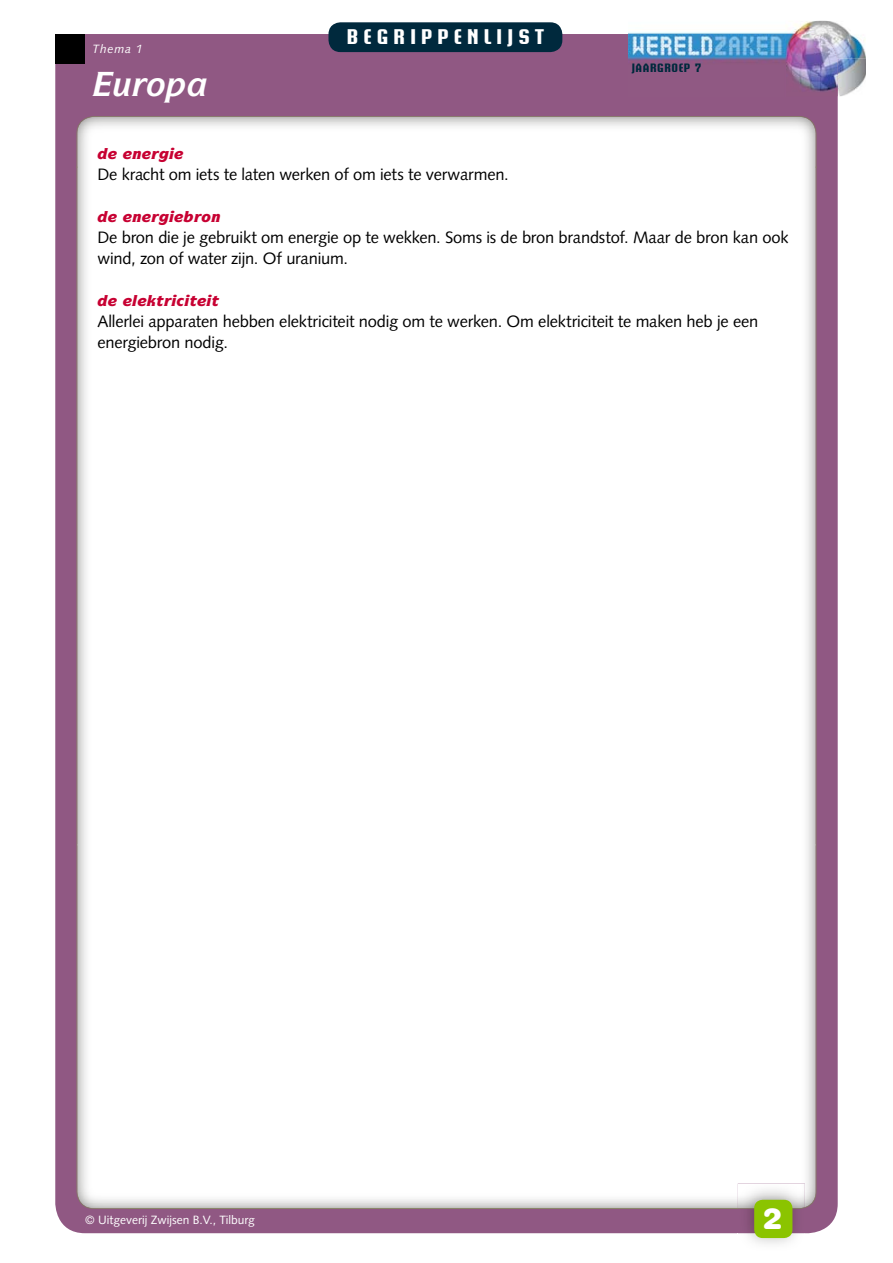
<style>
.page{position:relative;width:893px;height:1263px;background:#fff}
.page>*{position:absolute;margin:0;border:0;box-sizing:border-box;transform-origin:0 0}
.t1{font:900 29.25px "Helvetica Rounded LT Std";color:#fff}
.t2{font:700 21px "Briem Akademi Std";letter-spacing:.25em;color:#fff}
.t3{font:16.5px/21px "Syntax LT Std";letter-spacing:-.01em;color:#000}
.t4{font:italic 900 15px "ITC Symbol Std";color:#c70132}
.t5{font:12px "Syntax LT Std";color:#fff}
.t6{font:700 12px "Briem Akademi Std";letter-spacing:.05em;color:#00293d}
.t7{font:italic 12px "Syntax LT Std";letter-spacing:.07em;color:#fff}
</style>
<div class="page">
<div style="left:55px;top:34px;width:783px;height:1199px;background:#905883;border-radius:30px"></div>
<div style="left:130px;top:168px;width:675px;height:1039px;background:#fff"></div>
<img style="left:77px;top:116px;width:739px;height:52px">
<img style="left:77px;top:166px;width:53px;height:1043px">
<img style="left:805px;top:166px;width:11px;height:1042px">
<img style="left:128px;top:1207px;width:610px;height:2px">
<img style="left:738px;top:1183px;width:67px;height:61px">
<div style="left:754px;top:1200px;width:38px;height:38px;background:#8bc400;border-radius:9px"></div>
<div style="left:328px;top:22px;width:234px;height:30px;background:#00293d;border-radius:12px"></div>
<img style="left:771px;top:21px;width:95px;height:38px">
<img style="left:838px;top:59px;width:28px;height:37px">
<img style="left:629px;top:34px;width:209px;height:62px">
<div style="left:55px;top:34px;width:30px;height:30px;background:#000"></div>
<svg style="left:98px;top:148px;width:19px;height:11px"></svg>
<svg style="left:123px;top:151px;width:9px;height:8px"></svg>
<svg style="left:142px;top:148px;width:41px;height:14px"></svg>
<svg style="left:98px;top:211px;width:19px;height:11px"></svg>
<svg style="left:123px;top:214px;width:9px;height:8px"></svg>
<svg style="left:98px;top:295px;width:19px;height:11px"></svg>
<svg style="left:142px;top:211px;width:78px;height:14px"></svg>
<svg style="left:123px;top:295px;width:96px;height:11px"></svg>
<p class="t7" style="left:92px;top:41px;width:52px">Thema 1</p>
<p class="t2" style="left:347px;top:25px;width:199px">BEGRIPPENLIJST</p>
<p class="t6" style="left:632px;top:61px;width:71px">JAARGROEP 7</p>
<p class="t4" style="left:132px;top:144px;width:11px">■</p>
<p class="t3" style="left:97px;top:164px;width:413px">De kracht om iets te laten werken of om iets te verwarmen.</p>
<p class="t4" style="left:132px;top:207px;width:11px">■</p>
<p class="t3" style="left:97px;top:227px;width:693px">De bron die je gebruikt om energie op te wekken. Soms is de bron brandstof. Maar de bron kan ook wind, zon of water zijn. Of uranium.</p>
<p class="t3" style="left:97px;top:311px;width:662px">Allerlei apparaten hebben elektriciteit nodig om te werken. Om elektriciteit te maken heb je een energiebron nodig.</p>
<p class="t5" style="left:85px;top:1213px;width:171px">© Uitgeverij Zwijsen B.V., Tilburg</p>
<h1 class="t1" style="left:763px;top:1199px;width:21px">2</h1>
</div>
